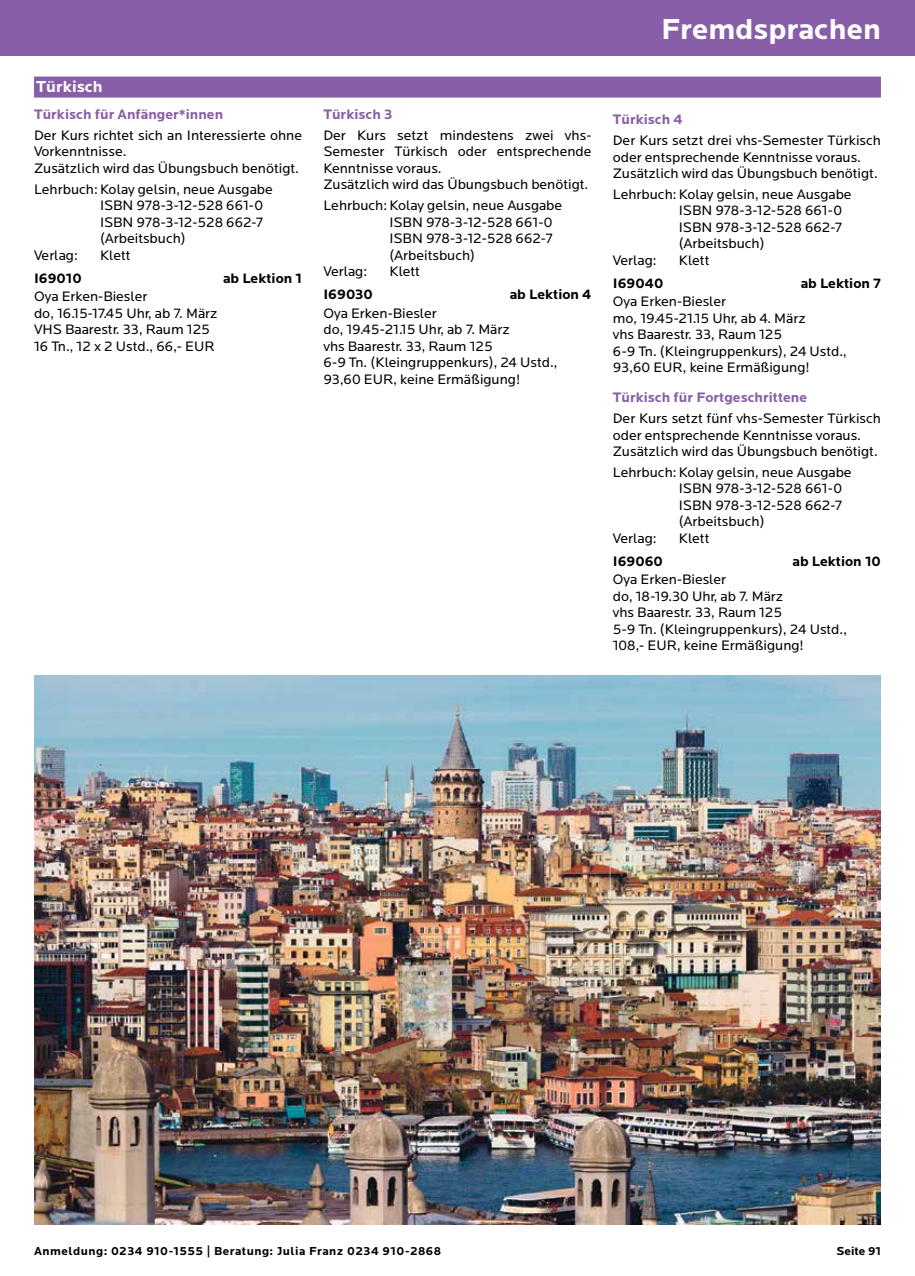
<style>
.page{position:relative;width:915px;height:1276px;background:#fff}
.page>*{position:absolute;margin:0;border:0;box-sizing:border-box;transform-origin:0 0}
.t1{font:700 30px "Locator";color:#fff}
.t2{font:700 16.5px "Locator";color:#fff}
.t3{font:14.25px/16.5px "Locator";color:#000}
.t4{font:700 14.25px "Locator";color:#895ea8}
.t5{font:700 14.25px "Locator";color:#000}
.t6{font:700 12px "Locator";letter-spacing:.04em;color:#000}
</style>
<div class="page">
<div style="left:0;top:0;width:914px;height:55px;background:#895ea8"></div>
<div style="left:34px;top:77px;width:846px;height:21px;background:#895ea8"></div>
<img style="left:34px;top:675px;width:846px;height:550px">
<p class="t2" style="left:36px;top:78px;width:68px">Türkisch</p>
<p class="t4" style="left:34px;top:106px;width:190px">Türkisch für Anfänger*innen</p>
<p class="t3" style="left:34px;top:127px;width:269px">Der Kurs richtet sich an Interessierte ohne<br>Vorkenntnisse.<br>Zusätzlich wird das Übungsbuch benötigt.</p>
<p class="t3" style="left:34px;top:181px;width:240px">Lehrbuch:Kolay gelsin, neue Ausgabe</p>
<p class="t3" style="left:100px;top:198px;width:165px">ISBN 978-3-12-528 661-0</p>
<p class="t3" style="left:100px;top:214px;width:165px">ISBN 978-3-12-528 662-7</p>
<p class="t3" style="left:100px;top:231px;width:87px">(Arbeitsbuch)</p>
<p class="t3" style="left:34px;top:247px;width:45px">Verlag:</p>
<p class="t3" style="left:100px;top:247px;width:32px">Klett</p>
<p class="t5" style="left:34px;top:270px;width:49px">I69010</p>
<p class="t5" style="left:223px;top:270px;width:81px">ab Lektion 1</p>
<p class="t3" style="left:34px;top:289px;width:185px">Oya Erken-Biesler<br>do, 16.15-17.45 Uhr, ab 7. März<br>VHS Baarestr. 33, Raum 125<br>16 Tn., 12 x 2 Ustd., 66,- EUR</p>
<h1 class="t1" style="left:661px;top:12px;width:221px">Fremdsprachen</h1>
<p class="t4" style="left:323px;top:106px;width:71px">Türkisch 3</p>
<p class="t3" style="left:323px;top:127px;width:269px">Der Kurs setzt mindestens zwei vhs-Semester Türkisch oder entsprechende Kenntnisse voraus.<br>Zusätzlich wird das Übungsbuch benötigt.</p>
<p class="t3" style="left:323px;top:198px;width:240px">Lehrbuch:Kolay gelsin, neue Ausgabe</p>
<p class="t3" style="left:389px;top:214px;width:165px">ISBN 978-3-12-528 661-0</p>
<p class="t3" style="left:389px;top:231px;width:165px">ISBN 978-3-12-528 662-7</p>
<p class="t3" style="left:389px;top:247px;width:87px">(Arbeitsbuch)</p>
<p class="t3" style="left:323px;top:264px;width:45px">Verlag:</p>
<p class="t3" style="left:389px;top:264px;width:32px">Klett</p>
<p class="t5" style="left:323px;top:286px;width:51px">I69030</p>
<p class="t5" style="left:509px;top:286px;width:83px">ab Lektion 4</p>
<p class="t3" style="left:323px;top:305px;width:235px">Oya Erken-Biesler<br>do, 19.45-21.15 Uhr, ab 7. März<br>vhs Baarestr. 33, Raum 125<br>6-9 Tn. (Kleingruppenkurs), 24 Ustd.,<br>93,60 EUR, keine Ermäßigung!</p>
<p class="t4" style="left:612px;top:111px;width:71px">Türkisch 4</p>
<p class="t3" style="left:612px;top:132px;width:269px">Der Kurs setzt drei vhs-Semester Türkisch oder entsprechende Kenntnisse voraus.<br>Zusätzlich wird das Übungsbuch benötigt.</p>
<p class="t3" style="left:612px;top:186px;width:240px">Lehrbuch:Kolay gelsin, neue Ausgabe</p>
<p class="t3" style="left:678px;top:203px;width:165px">ISBN 978-3-12-528 661-0</p>
<p class="t3" style="left:678px;top:219px;width:165px">ISBN 978-3-12-528 662-7</p>
<p class="t3" style="left:678px;top:236px;width:87px">(Arbeitsbuch)</p>
<p class="t3" style="left:612px;top:252px;width:45px">Verlag:</p>
<p class="t3" style="left:678px;top:252px;width:32px">Klett</p>
<p class="t5" style="left:612px;top:275px;width:52px">I69040</p>
<p class="t5" style="left:800px;top:275px;width:82px">ab Lektion 7</p>
<p class="t3" style="left:612px;top:294px;width:235px">Oya Erken-Biesler<br>mo, 19.45-21.15 Uhr, ab 4. März<br>vhs Baarestr. 33, Raum 125<br>6-9 Tn. (Kleingruppenkurs), 24 Ustd.,<br>93,60 EUR, keine Ermäßigung!</p>
<p class="t4" style="left:612px;top:389px;width:196px">Türkisch für Fortgeschrittene</p>
<p class="t3" style="left:612px;top:410px;width:269px">Der Kurs setzt fünf vhs-Semester Türkisch oder entsprechende Kenntnisse voraus.<br>Zusätzlich wird das Übungsbuch benötigt.</p>
<p class="t3" style="left:612px;top:464px;width:240px">Lehrbuch:Kolay gelsin, neue Ausgabe</p>
<p class="t3" style="left:678px;top:481px;width:165px">ISBN 978-3-12-528 661-0</p>
<p class="t3" style="left:678px;top:497px;width:165px">ISBN 978-3-12-528 662-7</p>
<p class="t3" style="left:678px;top:514px;width:87px">(Arbeitsbuch)</p>
<p class="t3" style="left:612px;top:530px;width:45px">Verlag:</p>
<p class="t3" style="left:678px;top:530px;width:32px">Klett</p>
<p class="t5" style="left:612px;top:553px;width:52px">I69060</p>
<p class="t5" style="left:792px;top:553px;width:90px">ab Lektion 10</p>
<p class="t3" style="left:612px;top:572px;width:235px">Oya Erken-Biesler<br>do, 18-19.30 Uhr, ab 7. März<br>vhs Baarestr. 33, Raum 125<br>5-9 Tn. (Kleingruppenkurs), 24 Ustd.,<br>108,- EUR, keine Ermäßigung!</p>
<p class="t6" style="left:34px;top:1244px;width:408px">Anmeldung: 0234 910-1555 | Beratung: Julia Franz 0234 910-2868</p>
<p class="t6" style="left:836px;top:1244px;width:46px">Seite 91</p>
</div>
